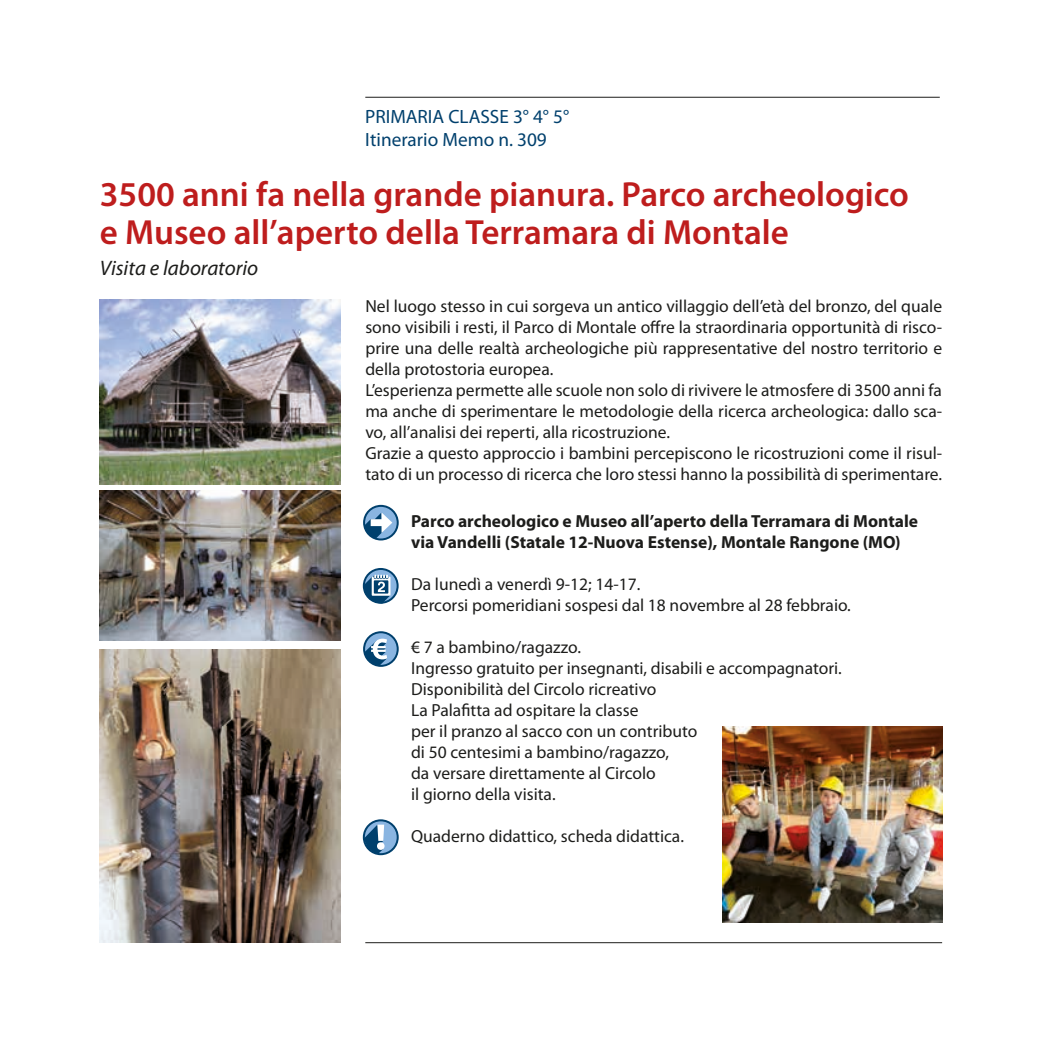
<style>
.page{position:relative;width:1042px;height:1042px;background:#fff}
.page>*{position:absolute;margin:0;border:0;box-sizing:border-box;transform-origin:0 0}
.t1{font:600 35px/38.5px "Myriad Pro";color:#be1d1d}
.t2{font:italic 21px "Myriad Pro";color:#1d1d1b}
.t3{font:19.25px/23.1px "Myriad Pro";color:#00406d}
.t4{font:17.5px/21px "Myriad Pro";color:#1d1d1b}
.t5{font:700 17.5px/21px "Myriad Pro";color:#1d1d1b}
</style>
<div class="page">
<hr style="left:365px;top:97px;width:575px;height:1px;background:#1d1d1b">
<hr style="left:365px;top:942px;width:577px;height:1px;background:#1d1d1b">
<svg style="left:363px;top:505px;width:36px;height:35px"></svg>
<div style="left:365px;top:507px;width:32px;height:31px;background:#8ab5e1;border-radius:50%"></div>
<svg style="left:364px;top:512px;width:28px;height:27px"></svg>
<svg style="left:363px;top:631px;width:36px;height:36px"></svg>
<div style="left:365px;top:633px;width:32px;height:32px;background:#8ab5e1;border-radius:50%"></div>
<svg style="left:364px;top:639px;width:23px;height:27px"></svg>
<svg style="left:363px;top:819px;width:36px;height:36px"></svg>
<div style="left:365px;top:821px;width:32px;height:32px;background:#8ab5e1;border-radius:50%"></div>
<svg style="left:364px;top:824px;width:20px;height:29px"></svg>
<svg style="left:363px;top:568px;width:36px;height:36px"></svg>
<svg style="left:365px;top:570px;width:32px;height:32px"></svg>
<svg style="left:363px;top:574px;width:27px;height:29px"></svg>
<img style="left:100px;top:299px;width:240px;height:185px">
<img style="left:100px;top:491px;width:240px;height:150px">
<img style="left:100px;top:650px;width:240px;height:293px">
<img style="left:722px;top:726px;width:220px;height:196px">
<p class="t3" style="left:365px;top:105px;width:205px">PRIMARIA CLASSE 3° 4° 5°<br>Itinerario Memo n. 309</p>
<h1 class="t1" style="left:100px;top:174px;width:811px">3500 anni fa nella grande pianura. Parco archeologico e Museo all’aperto della Terramara di Montale</h1>
<p class="t2" style="left:100px;top:255px;width:160px">Visita e laboratorio</p>
<p class="t4" style="left:365px;top:295px;width:578px">Nel luogo stesso in cui sorgeva un antico villaggio dell’età del bronzo, del quale sono visibili i resti, il Parco di Montale offre la straordinaria opportunità di risco&shy;prire una delle realtà archeologiche più rappresentative del nostro territorio e della protostoria europea.<br>L’esperienza permette alle scuole non solo di rivivere le atmosfere di 3500 anni fa ma anche di sperimentare le metodologie della ricerca archeologica: dallo sca&shy;vo, all’analisi dei reperti, alla ricostruzione.<br>Grazie a questo approccio i bambini percepiscono le ricostruzioni come il risul&shy;tato di un processo di ricerca che loro stessi hanno la possibilità di sperimentare.</p>
<p class="t5" style="left:411px;top:510px;width:508px">Parco archeologico e Museo all’aperto della Terramara di Montale via Vandelli (Statale 12-Nuova Estense), Montale Rangone (MO)</p>
<p class="t4" style="left:411px;top:573px;width:441px">Da lunedì a venerdì 9-12; 14-17.<br>Percorsi pomeridiani sospesi dal 18 novembre al 28 febbraio.</p>
<p class="t4" style="left:411px;top:636px;width:432px">€ 7 a bambino/ragazzo.<br>Ingresso gratuito per insegnanti, disabili e accompagnatori.<br>Disponibilità del Circolo ricreativo<br>La Palafitta ad ospitare la classe<br>per il pranzo al sacco con un contributo<br>di 50 centesimi a bambino/ragazzo,<br>da versare direttamente al Circolo<br>il giorno della visita.</p>
<p class="t4" style="left:411px;top:825px;width:274px">Quaderno didattico, scheda didattica.</p>
</div>
